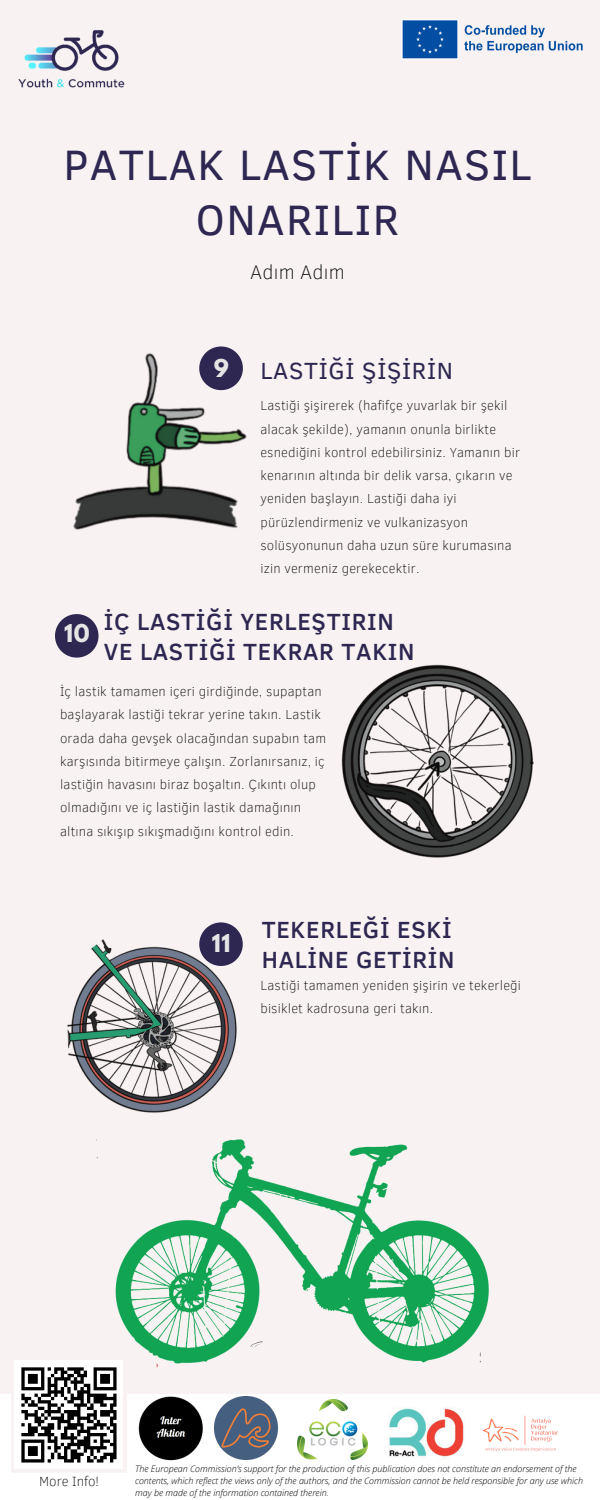
<style>
.page{position:relative;width:600px;height:1500px;background:#f8f3f2}
.page>*{position:absolute;margin:0;border:0;box-sizing:border-box;transform-origin:0 0}
.t1{font:43.6px/54.8px "Clear Sans";letter-spacing:.03em;color:#2d2751;text-align:center}
.t2{font:500 24px/30px "Clear Sans";letter-spacing:.03em;color:#2d2751}
.t3{font:24px "Clear Sans";letter-spacing:.03em;color:#2d2751}
.t4{font:700 21.8px "League Spartan";color:#e5e5e6}
.t5{font:100 20px "Clear Sans";letter-spacing:.015em;color:#000}
.t6{font:100 13.7px "Clear Sans";color:#000}
.t7{font:100 13.4px/23.2px "Clear Sans";letter-spacing:.015em;color:#000}
.t8{font:italic 300 9px/12px "Open Sans";color:#000}
</style>
<div class="page">
<img style="left:18px;top:30px;width:107px;height:58px">
<img style="left:402px;top:20px;width:181px;height:39px">
<svg style="left:202px;top:922px;width:38px;height:12px"></svg>
<img style="left:73px;top:346px;width:174px;height:184px">
<img style="left:341px;top:664px;width:193px;height:194px">
<img style="left:67px;top:934px;width:176px;height:135px">
<svg style="left:55px;top:614px;width:44px;height:44px"></svg>
<img style="left:81px;top:1026px;width:408px;height:342px">
<div style="left:0;top:1394px;width:600px;height:106px;background:#fff"></div>
<img style="left:138px;top:1396px;width:65px;height:65px">
<img style="left:214px;top:1396px;width:64px;height:64px">
<img style="left:298px;top:1399px;width:70px;height:61px">
<img style="left:388px;top:1407px;width:76px;height:52px">
<img style="left:482px;top:1415px;width:76px;height:37px">
<svg style="left:11px;top:1357px;width:116px;height:115px"></svg>
<p class="t1" style="left:63px;top:136px;width:470px">PATLAK LASTİK NASIL<br>ONARILIR</p>
<p class="t5" style="left:250px;top:258px;width:96px">Adım Adım</p>
<p class="t4" style="left:214px;top:357px;width:17px">9</p>
<p class="t3" style="left:260px;top:353px;width:194px">LASTİĞİ ŞİŞİRİN</p>
<p class="t7" style="left:260px;top:393px;width:261px">Lastiği şişirerek (hafifçe yuvarlak bir şekil alacak şekilde), yamanın onunla birlikte esnediğini kontrol edebilirsiniz. Yamanın bir kenarının altında bir delik varsa, çıkarın ve yeniden başlayın. Lastiği daha iyi pürüzlendirmeniz ve vulkanizasyon solüsyonunun daha uzun süre kurumasına izin vermeniz gerekecektir.</p>
<p class="t2" style="left:104px;top:605px;width:312px">İÇ LASTİĞİ YERLEŞTIRIN<br>VE LASTİĞİ TEKRAR TAKIN</p>
<p class="t7" style="left:60px;top:679px;width:268px">İç lastik tamamen içeri girdiğinde, supaptan başlayarak lastiği tekrar yerine takın. Lastik orada daha gevşek olacağından supabın tam karşısında bitirmeye çalışın. Zorlanırsanız, iç lastiğin havasını biraz boşaltın. Çıkıntı olup olmadığını ve iç lastiğin lastik damağının altına sıkışıp sıkışmadığını kontrol edin.</p>
<p class="t4" style="left:64px;top:622px;width:27px">10</p>
<p class="t4" style="left:212px;top:933px;width:20px">11</p>
<p class="t2" style="left:262px;top:914px;width:194px">TEKERLEĞİ ESKİ<br>HALİNE GETİRİN</p>
<p class="t7" style="left:260px;top:973px;width:262px">Lastiği tamamen yeniden şişirin ve tekerleği bisiklet kadrosuna geri takın.</p>
<p class="t6" style="left:39px;top:1471px;width:61px">More Info!</p>
<p class="t8" style="left:135px;top:1463px;width:449px">The European Commission’s support for the production of this publication does not constitute an endorsement of the contents, which reflect the views only of the authors, and the Commission cannot be held responsible for any use which may be made of the information contained therein.</p>
</div>
